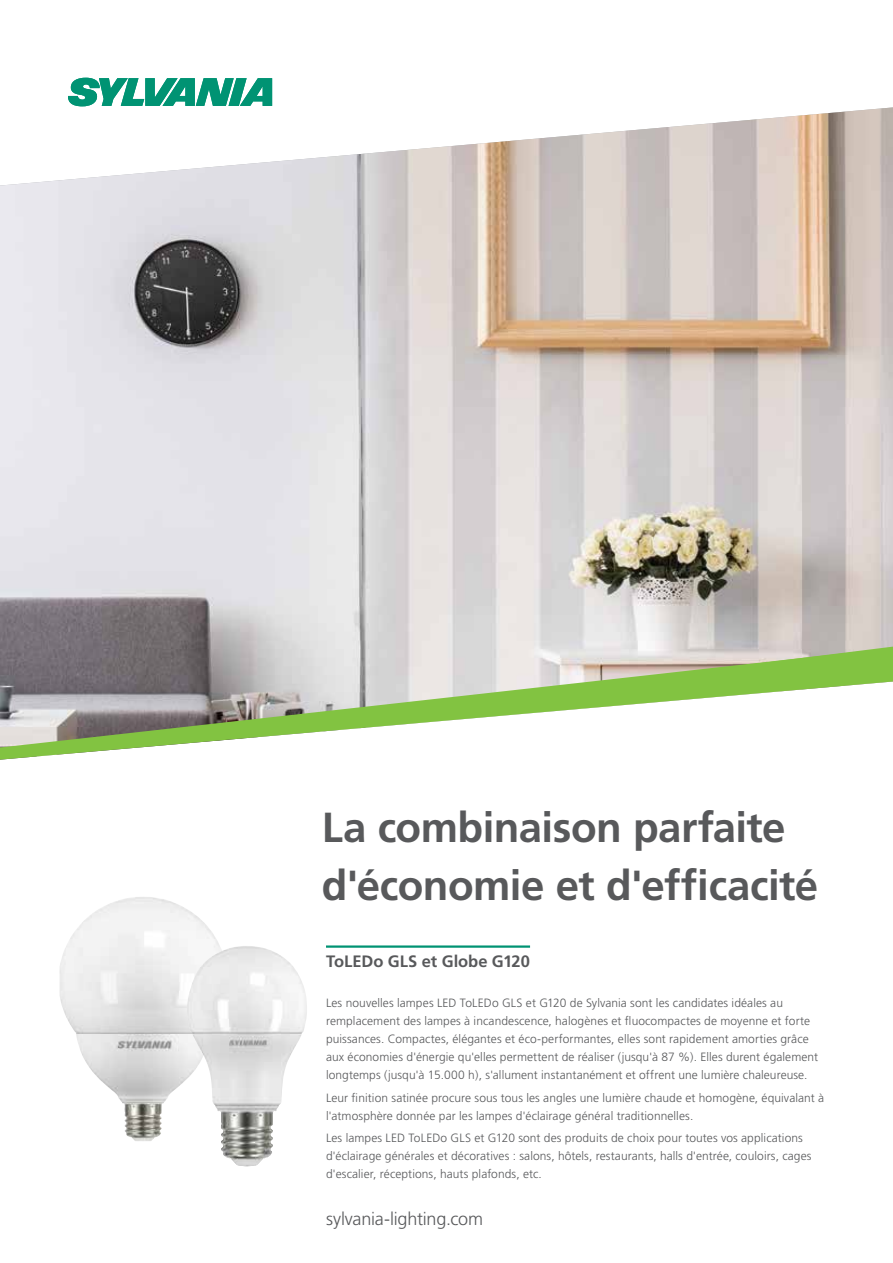
<style>
.page{position:relative;width:893px;height:1263px;background:#fff}
.page>*{position:absolute;margin:0;border:0;box-sizing:border-box;transform-origin:0 0}
.t1{font:700 42px/58.5px "Frutiger";letter-spacing:-.015em;color:#58595b}
.t2{font:300 18px "Frutiger";letter-spacing:-.01em;color:#58595b}
.t3{font:700 16.5px "Frutiger";color:#58595b}
.t4{font:300 12px/18px "Frutiger";letter-spacing:.005em;color:#58595b}
</style>
<div class="page">
<img style="left:0;top:107px;width:893px;height:538px">
<svg style="left:68px;top:78px;width:204px;height:28px"></svg>
<svg style="left:0;top:645px;width:893px;height:114px"></svg>
<hr style="left:326px;top:945px;width:204px;height:3px;background:#009373">
<img style="left:60px;top:897px;width:160px;height:244px">
<img style="left:184px;top:946px;width:123px;height:220px">
<h1 class="t1" style="left:322px;top:797px;width:498px">La combinaison parfaite d'économie et d'efficacité</h1>
<h3 class="t3" style="left:326px;top:951px;width:205px">ToLEDo GLS et Globe G120</h3>
<p class="t4" style="left:326px;top:994px;width:494px">Les nouvelles lampes LED ToLEDo GLS et G120 de Sylvania sont les candidates idéales au remplacement des lampes à incandescence, halogènes et fluocompactes de moyenne et forte puissances. Compactes, élégantes et éco-performantes, elles sont rapidement amorties grâce aux économies d'énergie qu'elles permettent de réaliser (jusqu'à 87 %). Elles durent également longtemps (jusqu'à 15.000 h), s'allument instantanément et offrent une lumière chaleureuse.</p>
<p class="t4" style="left:326px;top:1088px;width:500px">Leur finition satinée procure sous tous les angles une lumière chaude et homogène, équivalant à l'atmosphère donnée par les lampes d'éclairage général traditionnelles.</p>
<p class="t4" style="left:326px;top:1129px;width:487px">Les lampes LED ToLEDo GLS et G120 sont des produits de choix pour toutes vos applications d'éclairage générales et décoratives : salons, hôtels, restaurants, halls d'entrée, couloirs, cages d'escalier, réceptions, hauts plafonds, etc.</p>
<h2 class="t2" style="left:326px;top:1209px;width:159px">sylvania-lighting.com</h2>
</div>
